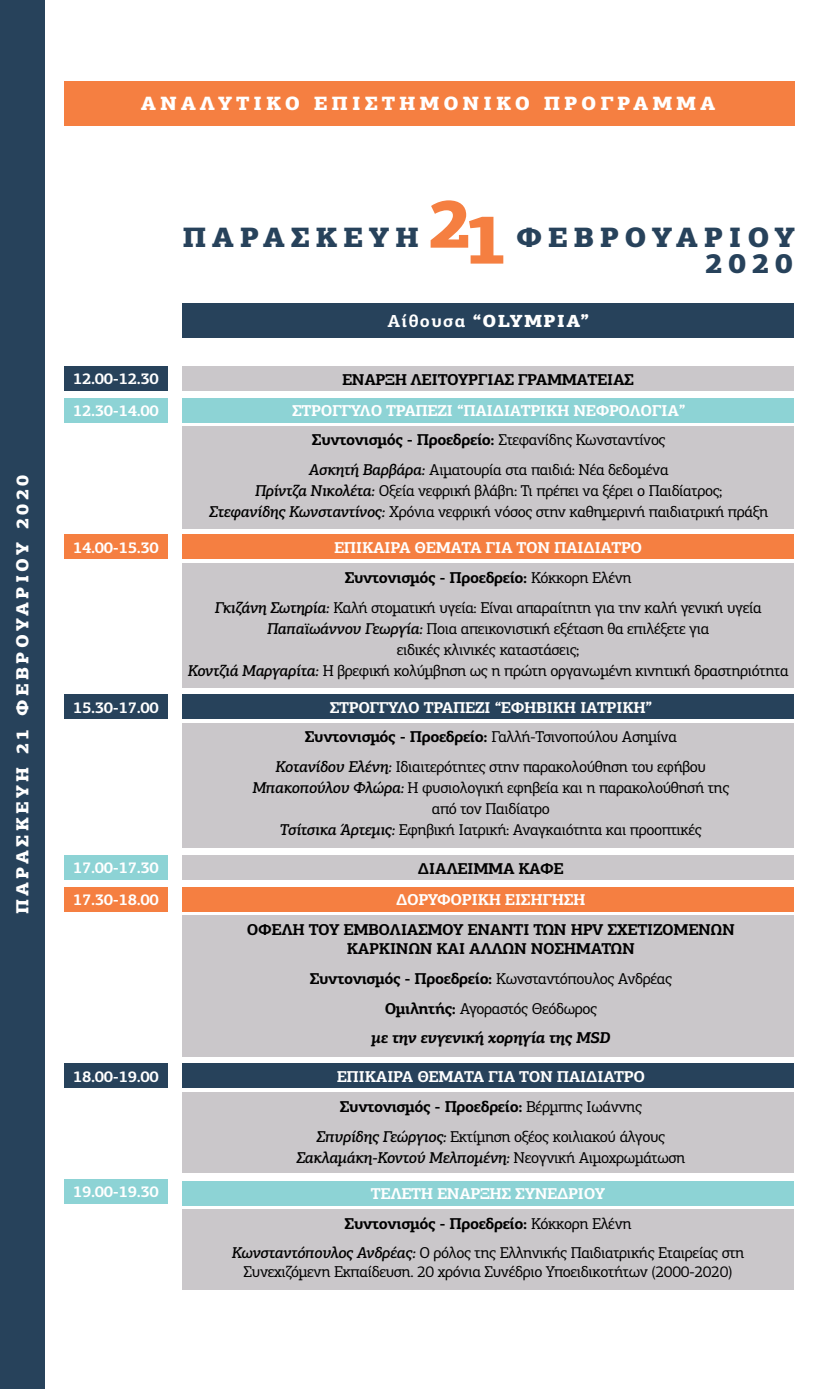
<style>
.page{position:relative;width:819px;height:1389px;background:#fff}
.page>*{position:absolute;margin:0;border:0;box-sizing:border-box;transform-origin:0 0}
.t1{font:900 69.83px "PF Centro Slab Pro";color:#f57f41}
.t2{font:900 28px "PF Centro Slab Pro";letter-spacing:.2em;color:#27425b}
.t3{font:900 19.25px "PF Centro Slab Pro";letter-spacing:.2em;color:#fff}
.t4{font:900 17.5px "PF Centro Slab Pro";letter-spacing:.2em;color:#fff}
.t5{font:900 17.5px "PF Centro Slab Pro";letter-spacing:.075em;color:#fff}
.t6{font:15.75px/29.8px "PF Centro Slab Pro";letter-spacing:-.025em;color:#000;text-align:center}
.t7{font:700 15.75px/18.9px "PF Centro Slab Pro";letter-spacing:-.025em;color:#000;text-align:center}
.t8{font:700 15.75px "PF Centro Slab Pro";letter-spacing:-.025em;color:#fff}
.t9{font:italic 500 15.75px "PF Centro Slab Pro";letter-spacing:-.025em;color:#000}
.s1{font-weight:700}
.s2{font-weight:700;color:#fff}
.s3{font-weight:500;font-style:italic}
.s4{font-weight:700;font-style:italic}
.s5{font-weight:400;font-style:normal}
</style>
<div class="page">
<div style="left:64px;top:855px;width:104px;height:25px;background:#8dd3d5"></div>
<div style="left:64px;top:366px;width:104px;height:25px;background:#27425b"></div>
<div style="left:182px;top:855px;width:611px;height:25px;background:#cac7ca"></div>
<div style="left:182px;top:366px;width:611px;height:25px;background:#cac7ca"></div>
<div style="left:182px;top:1209px;width:611px;height:80px;background:#cac7ca"></div>
<div style="left:182px;top:1181px;width:611px;height:24px;background:#8dd3d5"></div>
<div style="left:182px;top:303px;width:611px;height:35px;background:#27425b"></div>
<div style="left:64px;top:81px;width:731px;height:44px;background:#f57f41"></div>
<div style="left:64px;top:398px;width:104px;height:24px;background:#8dd3d5"></div>
<div style="left:64px;top:695px;width:104px;height:24px;background:#27425b"></div>
<div style="left:64px;top:534px;width:104px;height:25px;background:#f57f41"></div>
<div style="left:64px;top:887px;width:104px;height:25px;background:#f57f41"></div>
<div style="left:182px;top:398px;width:611px;height:24px;background:#8dd3d5"></div>
<div style="left:182px;top:695px;width:611px;height:24px;background:#27425b"></div>
<div style="left:182px;top:534px;width:611px;height:25px;background:#f57f41"></div>
<div style="left:182px;top:887px;width:611px;height:25px;background:#f57f41"></div>
<div style="left:182px;top:426px;width:611px;height:103px;background:#cac7ca"></div>
<div style="left:182px;top:723px;width:611px;height:125px;background:#cac7ca"></div>
<div style="left:182px;top:915px;width:611px;height:142px;background:#cac7ca"></div>
<div style="left:182px;top:563px;width:611px;height:125px;background:#cac7ca"></div>
<div style="left:64px;top:1179px;width:104px;height:25px;background:#8dd3d5"></div>
<div style="left:64px;top:1064px;width:104px;height:24px;background:#27425b"></div>
<div style="left:182px;top:1064px;width:611px;height:24px;background:#27425b"></div>
<div style="left:182px;top:1092px;width:611px;height:80px;background:#cac7ca"></div>
<div style="left:0;top:0;width:45px;height:1389px;background:#27425b"></div>
<p class="t4" style="left:11px;top:914px;width:441px;rotate:-90deg">ΠΑΡΑΣΚΕΥΗ 21 ΦΕΒΡΟΥΑΡΙΟΥ 2020</p>
<p class="t3" style="left:141px;top:91px;width:576px">ΑΝΑΛΥΤΙΚΟ ΕΠΙΣΤΗΜΟΝΙΚΟ ΠΡΟΓΡΑΜΜΑ</p>
<h1 class="t1" style="left:428px;top:178px;width:46px">2</h1>
<h2 class="t2" style="left:182px;top:219px;width:238px">ΠΑΡΑΣΚΕΥH</h2>
<h1 class="t1" style="left:464px;top:194px;width:46px">1</h1>
<h2 class="t2" style="left:516px;top:219px;width:280px">ΦΕΒΡΟΥΑΡIΟΥ</h2>
<h2 class="t2" style="left:705px;top:245px;width:89px">2020</h2>
<p class="t5" style="left:387px;top:309px;width:203px"><span class="s1">Αίθουσα</span> “OLYMPIA”</p>
<p class="t8" style="left:73px;top:369px;width:87px">12.00-12.30</p>
<p class="t7" style="left:342px;top:370px;width:293px">ΕΝΑΡΞΗ ΛΕΙΤΟΥΡΓΙΑΣ ΓΡΑΜΜΑΤΕΙΑΣ</p>
<p class="t8" style="left:73px;top:400px;width:87px">12.30-14.00</p>
<p class="t6" style="left:292px;top:395px;width:394px"><span class="s2">ΣΤΡΟΓΓΥΛΟ ΤΡΑΠΕΖΙ “ΠΑΙΔΙΑΤΡΙΚΗ ΝΕΦΡΟΛΟΓΙΑ”<br></span><span class="s1">Συντονισμός - Προεδρείο:</span> Στεφανίδης Κωνσταντίνος<br><span class="s3">Ασκητή Βαρβάρα:</span> Αιματουρία στα παιδιά: Νέα δεδομένα</p>
<p class="t6" style="left:209px;top:480px;width:560px;line-height:21px"><span class="s3">Πρίντζα Νικολέτα:</span> Οξεία νεφρική βλάβη: Τι πρέπει να ξέρει ο Παιδίατρος;<br><span class="s3">Στεφανίδης Κωνσταντίνος:</span> Χρόνια νεφρική νόσος στην καθημερινή παιδιατρική πράξη</p>
<p class="t8" style="left:73px;top:537px;width:87px">14.00-15.30</p>
<p class="t6" style="left:215px;top:533px;width:548px"><span class="s2">ΕΠΙΚΑΙΡΑ ΘΕΜΑΤΑ ΓΙΑ ΤΟΝ ΠΑΙΔΙΑΤΡΟ<br></span><span class="s1">Συντονισμός - Προεδρείο:</span> Κόκκορη Ελένη<br><span class="s3">Γκιζάνη Σωτηρία:</span> Καλή στοματική υγεία: Είναι απαραίτητη για την καλή γενική υγεία</p>
<p class="t6" style="left:188px;top:618px;width:602px;line-height:21px"><span class="s3">Παπαϊωάννου Γεωργία:</span> Ποια απεικονιστική εξέταση θα επιλέξετε για<br>ειδικές κλινικές καταστάσεις;<br><span class="s3">Κοντζιά Μαργαρίτα:</span> Η βρεφική κολύμβηση ως η πρώτη οργανωμένη κινητική δραστηριότητα</p>
<p class="t8" style="left:73px;top:697px;width:87px">15.30-17.00</p>
<p class="t6" style="left:275px;top:692px;width:432px"><span class="s2">ΣΤΡΟΓΓΥΛΟ ΤΡΑΠΕΖΙ “ΕΦΗΒΙΚΗ ΙΑΤΡΙΚΗ”<br></span><span class="s1">Συντονισμός - Προεδρείο:</span> Γαλλή-Τσινοπούλου Ασημίνα<br><span class="s3">Κοτανίδου Ελένη:</span> Ιδιαιτερότητες στην παρακολούθηση του εφήβου</p>
<p class="t6" style="left:252px;top:777px;width:478px;line-height:21px"><span class="s3">Μπακοπούλου Φλώρα:</span> Η φυσιολογική εφηβεία και η παρακολούθησή της από τον Παιδίατρο<br><span class="s3">Τσίτσικα Άρτεμις:</span> Εφηβική Ιατρική: Αναγκαιότητα και προοπτικές</p>
<p class="t8" style="left:73px;top:858px;width:87px">17.00-17.30</p>
<p class="t7" style="left:418px;top:859px;width:147px">ΔΙΑΛΕΙΜΜΑ ΚΑΦΕ</p>
<p class="t8" style="left:73px;top:890px;width:87px">17.30-18.00</p>
<p class="t8" style="left:396px;top:890px;width:191px">ΔΟΡΥΦΟΡΙΚΗ ΕΙΣΗΓΗΣΗ</p>
<p class="t7" style="left:247px;top:920px;width:489px">ΟΦΕΛΗ ΤΟΥ ΕΜΒΟΛΙΑΣΜΟΥ ΕΝΑΝΤΙ ΤΩΝ HPV ΣΧΕΤΙΖΟΜΕΝΩΝ<br>ΚΑΡΚΙΝΩΝ ΚΑΙ ΑΛΛΩΝ ΝΟΣΗΜΑΤΩΝ</p>
<p class="t6" style="left:310px;top:964px;width:364px"><span class="s1">Συντονισμός - Προεδρείο:</span> Κωνσταντόπουλος Ανδρέας<br><span class="s1">Ομιλητής:</span> Αγοραστός Θεόδωρος<br><span class="s4">με την ευγενική χορηγία της MSD</span></p>
<p class="t8" style="left:73px;top:1066px;width:87px">18.00-19.00</p>
<p class="t6" style="left:316px;top:1062px;width:350px"><span class="s2">ΕΠΙΚΑΙΡΑ ΘΕΜΑΤΑ ΓΙΑ ΤΟΝ ΠΑΙΔΙΑΤΡΟ<br></span><span class="s1">Συντονισμός - Προεδρείο:</span> Βέρμπης Ιωάννης<br><span class="s3">Σπυρίδης Γεώργιος:</span> Εκτίμηση οξέος κοιλιακού άλγους</p>
<p class="t9" style="left:296px;top:1148px;width:390px">Σακλαμάκη-Κοντού Μελπομένη: <span class="s5">Νεογνική Αιμοχρωμάτωση</span></p>
<p class="t8" style="left:73px;top:1181px;width:87px">19.00-19.30</p>
<p class="t6" style="left:232px;top:1179px;width:514px"><span class="s2">ΤΕΛΕΤΗ ΕΝΑΡΞΗΣ ΣΥΝΕΔΡΙΟΥ<br></span><span class="s1">Συντονισμός - Προεδρείο:</span> Κόκκορη Ελένη<br><span class="s3">Κωνσταντόπουλος Ανδρέας:</span> Ο ρόλος της Ελληνικής Παιδιατρικής Εταιρείας στη</p>
<p class="t6" style="left:243px;top:1257px;width:490px">Συνεχιζόμενη Εκπαίδευση. 20 χρόνια Συνέδριο Υποειδικοτήτων (2000-2020)</p>
</div>
